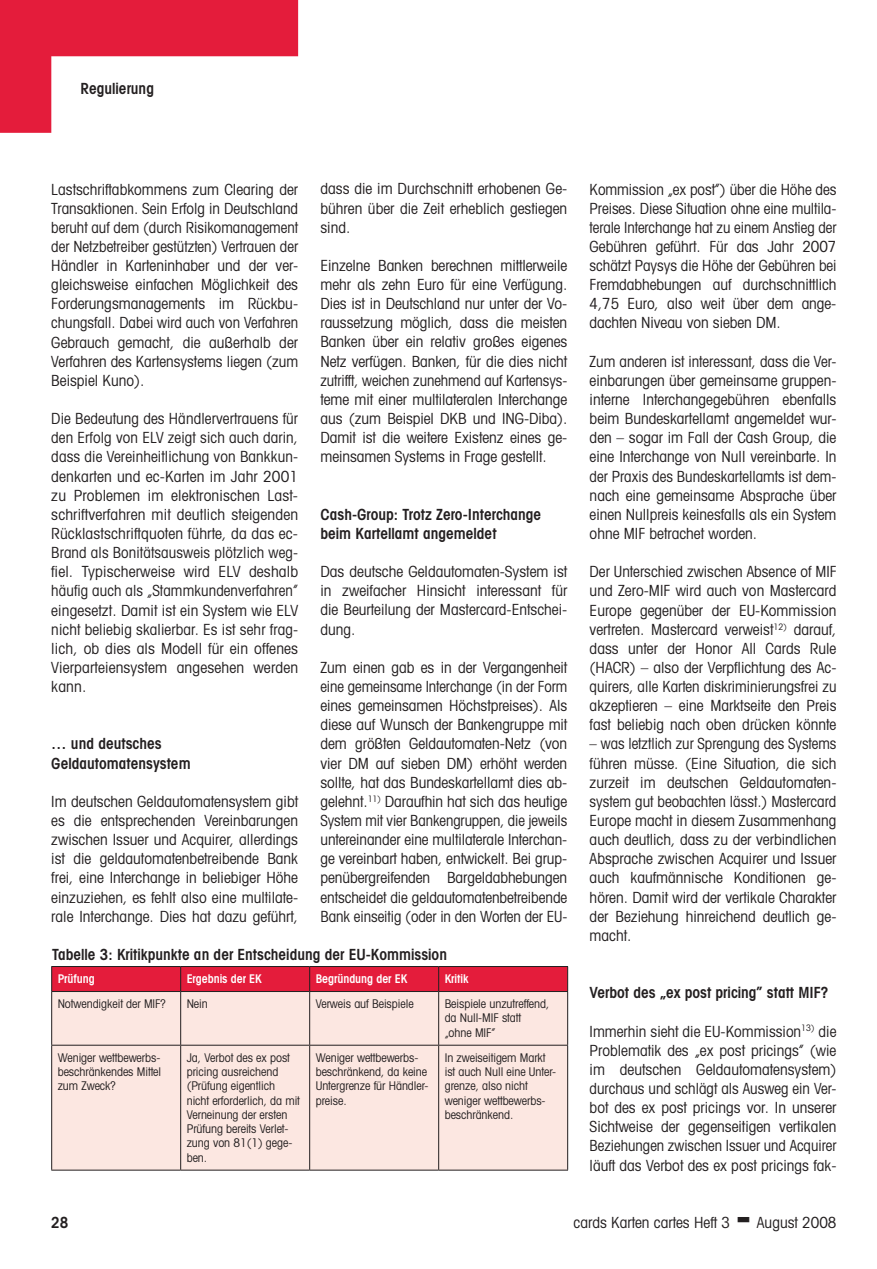
<style>
.page{position:relative;width:877px;height:1269px;background:#fff}
.page>*{position:absolute;margin:0;border:0;box-sizing:border-box;transform-origin:0 0}
.t1{font:condensed 15.3px/19.2px "Avant Garde";color:#231f20;text-align:justify}
.t2{font:condensed 15.3px/19.2px "Avant Garde";color:#231f20;text-align:justify;scale:.96 1}
.t3{font:600 condensed 15.3px/19.2px "Avant Garde";color:#231f20}
.t4{font:condensed 12px/14.2px "Avant Garde";letter-spacing:-.005em;color:#231f20}
.t5{font:600 condensed 12px "Avant Garde";letter-spacing:-.005em;color:#fff}
</style>
<div class="page">
<div style="left:52px;top:992px;width:515px;height:178px;background:#fce7e1"></div>
<div style="left:51px;top:966px;width:517px;height:25px;background:#e41c3b"></div>
<hr style="left:51px;top:991px;width:130px;height:1px;background:#231f20">
<hr style="left:51px;top:992px;width:1px;height:53px;background:#231f20">
<hr style="left:181px;top:991px;width:128px;height:1px;background:#231f20">
<hr style="left:180px;top:992px;width:1px;height:53px;background:#231f20">
<hr style="left:309px;top:991px;width:129px;height:1px;background:#231f20">
<hr style="left:309px;top:992px;width:1px;height:53px;background:#231f20">
<hr style="left:438px;top:991px;width:130px;height:1px;background:#231f20">
<hr style="left:438px;top:992px;width:1px;height:53px;background:#231f20">
<hr style="left:567px;top:992px;width:1px;height:53px;background:#231f20">
<hr style="left:51px;top:1045px;width:130px;height:1px;background:#231f20">
<hr style="left:51px;top:1045px;width:1px;height:125px;background:#231f20">
<hr style="left:181px;top:1045px;width:128px;height:1px;background:#231f20">
<hr style="left:180px;top:1045px;width:1px;height:125px;background:#231f20">
<hr style="left:309px;top:1045px;width:129px;height:1px;background:#231f20">
<hr style="left:309px;top:1045px;width:1px;height:125px;background:#231f20">
<hr style="left:438px;top:1045px;width:130px;height:1px;background:#231f20">
<hr style="left:438px;top:1045px;width:1px;height:125px;background:#231f20">
<hr style="left:567px;top:1045px;width:1px;height:125px;background:#231f20">
<hr style="left:51px;top:1170px;width:130px;height:1px;background:#231f20">
<hr style="left:181px;top:1170px;width:128px;height:1px;background:#231f20">
<hr style="left:309px;top:1170px;width:129px;height:1px;background:#231f20">
<hr style="left:438px;top:1170px;width:130px;height:1px;background:#231f20">
<svg style="left:0;top:0;width:298px;height:133px"></svg>
<p class="t3" style="left:80px;top:79px;width:75px">Regulierung</p>
<p class="t1" style="left:51px;top:179px;width:248px">Lastschriftabkommens zum Clearing der Transaktionen. Sein Erfolg in Deutschland beruht auf dem (durch Risikomanagement der Netzbetreiber gestützten) Vertrauen der Händler in Karteninhaber und der ver&shy;gleichsweise einfachen Möglichkeit des Forderungsmanagements im Rückbu&shy;chungsfall. Dabei wird auch von Verfahren Gebrauch gemacht, die außerhalb der Verfahren des Kartensystems liegen (zum Beispiel Kuno).</p>
<p class="t1" style="left:51px;top:409px;width:248px">Die Bedeutung des Händlervertrauens für den Erfolg von ELV zeigt sich auch darin, dass die Vereinheitlichung von Bankkun&shy;denkarten und ec-Karten im Jahr 2001 zu Problemen im elektronischen Last&shy;schriftverfahren mit deutlich steigenden Rücklastschriftquoten führte, da das ec-Brand als Bonitätsausweis plötzlich weg&shy;fiel. Typischerweise wird ELV deshalb häufig auch als „Stammkundenverfahren” eingesetzt. Damit ist ein System wie ELV nicht beliebig skalierbar. Es ist sehr frag&shy;lich, ob dies als Modell für ein offenes Vierparteiensystem angesehen werden kann.</p>
<p class="t3" style="left:51px;top:734px;width:141px">… und deutsches<br>Geldautomatensystem</p>
<p class="t1" style="left:51px;top:791px;width:248px">Im deutschen Geldautomatensystem gibt es die entsprechenden Vereinbarungen zwischen Issuer und Acquirer, allerdings ist die geldautomatenbetreibende Bank frei, eine Interchange in beliebiger Höhe einzuziehen, es fehlt also eine multilate&shy;rale Interchange. Dies hat dazu geführt,</p>
<p class="t1" style="left:320px;top:179px;width:248px">dass die im Durchschnitt erhobenen Ge&shy;bühren über die Zeit erheblich gestiegen sind.</p>
<p class="t1" style="left:320px;top:255px;width:248px">Einzelne Banken berechnen mittlerweile mehr als zehn Euro für eine Verfügung.<br>Dies ist in Deutschland nur unter der Vo&shy;raussetzung möglich, dass die meisten Banken über ein relativ großes eigenes Netz verfügen. Banken, für die dies nicht zutrifft, weichen zunehmend auf Kartensys&shy;teme mit einer multilateralen Interchange aus (zum Beispiel DKB und ING--Diba).<br>Damit ist die weitere Existenz eines ge&shy;meinsamen Systems in Frage gestellt.</p>
<p class="t3" style="left:320px;top:504px;width:222px">Cash-Group: Trotz Zero-Interchange beim Kartellamt angemeldet</p>
<p class="t1" style="left:320px;top:562px;width:248px">Das deutsche Geldautomaten-System ist in zweifacher Hinsicht interessant für die Beurteilung der Mastercard-Entschei&shy;dung.</p>
<p class="t1" style="left:320px;top:657px;width:248px">Zum einen gab es in der Vergangenheit eine gemeinsame Interchange (in der Form eines gemeinsamen Höchstpreises). Als diese auf Wunsch der Bankengruppe mit dem größten Geldautomaten-Netz (von vier DM auf sieben DM) erhöht werden sollte, hat das Bundeskartellamt dies ab&shy;gelehnt.<sup>11)</sup> Daraufhin hat sich das heutige System mit vier Bankengruppen, die jeweils untereinander eine multilaterale Interchan&shy;ge vereinbart haben, entwickelt. Bei grup&shy;penübergreifenden Bargeldabhebungen entscheidet die geldautomatenbetreibende Bank einseitig (oder in den Worten der EU-</p>
<p class="t3" style="left:52px;top:945px;width:396px">Tabelle 3: Kritikpunkte an der Entscheidung der EU-Kommission</p>
<p class="t5" style="left:58px;top:971px;width:38px">Prüfung</p>
<p class="t5" style="left:187px;top:971px;width:77px">Ergebnis der EK</p>
<p class="t5" style="left:315px;top:971px;width:93px">Begründung der EK</p>
<p class="t5" style="left:444px;top:971px;width:25px">Kritik</p>
<p class="t4" style="left:58px;top:996px;width:110px">Notwendigkeit der MIF?</p>
<p class="t4" style="left:187px;top:996px;width:23px">Nein</p>
<p class="t4" style="left:315px;top:996px;width:99px">Verweis auf Beispiele</p>
<p class="t4" style="left:444px;top:996px;width:106px">Beispiele unzutreffend, da Null-MIF statt „ohne MIF”</p>
<p class="t4" style="left:58px;top:1050px;width:105px">Weniger wettbewerbs&shy;beschränkendes Mittel zum Zweck?</p>
<p class="t4" style="left:187px;top:1050px;width:115px">Ja, Verbot des ex post pricing ausreichend (Prüfung eigentlich nicht erforderlich, da mit<br>Verneinung der ersten<br>Prüfung bereits Verlet&shy;zung von 81(1) gege&shy;ben.</p>
<p class="t4" style="left:315px;top:1050px;width:114px">Weniger wettbewerbs&shy;beschränkend, da keine<br>Untergrenze für Händler&shy;preise.</p>
<p class="t4" style="left:444px;top:1050px;width:113px">In zweiseitigem Markt ist auch Null eine Unter&shy;grenze, also nicht weniger wettbewerbs&shy;beschränkend.</p>
<p class="t1" style="left:589px;top:179px;width:248px">Kommission „ex post”) über die Höhe des Preises. Diese Situation ohne eine multila&shy;terale Interchange hat zu einem Anstieg der Gebühren geführt. Für das Jahr 2007 schätzt Paysys die Höhe der Gebühren bei Fremdabhebungen auf durchschnittlich 4,75 Euro, also weit über dem ange&shy;dachten Niveau von sieben DM.</p>
<p class="t1" style="left:589px;top:351px;width:248px">Zum anderen ist interessant, dass die Ver&shy;einbarungen über gemeinsame gruppen&shy;interne Interchangegebühren ebenfalls beim Bundeskartellamt angemeldet wur&shy;den – sogar im Fall der Cash Group, die eine Interchange von Null vereinbarte. In der Praxis des Bundeskartellamts ist dem&shy;nach eine gemeinsame Absprache über einen Nullpreis keinesfalls als ein System ohne MIF betrachet worden.</p>
<p class="t1" style="left:589px;top:562px;width:248px">Der Unterschied zwischen Absence of MIF und Zero-MIF wird auch von Mastercard Europe gegenüber der EU-Kommission vertreten. Mastercard verweist<sup>12)</sup> darauf, dass unter der Honor All Cards Rule (HACR) – also der Verpflichtung des Ac&shy;quirers, alle Karten diskriminierungsfrei zu akzeptieren – eine Marktseite den Preis fast beliebig nach oben drücken könnte</p>
<p class="t2" style="left:589px;top:734px;width:258px">– was letztlich zur Sprengung des Systems führen müsse. (Eine Situation, die sich zurzeit im deutschen Geldautomaten&shy;system gut beobachten lässt.) Mastercard Europe macht in diesem Zusammenhang auch deutlich, dass zu der verbindlichen Absprache zwischen Acquirer und Issuer auch kaufmännische Konditionen ge&shy;hören. Damit wird der vertikale Charakter der Beziehung hinreichend deutlich ge&shy;macht.</p>
<p class="t3" style="left:589px;top:983px;width:240px">Verbot des „ex post pricing” statt MIF?</p>
<p class="t1" style="left:589px;top:1021px;width:248px">Immerhin sieht die EU-Kommission<sup>13)</sup> die Problematik des „ex post pricings” (wie im deutschen Geldautomatensystem) durchaus und schlägt als Ausweg ein Ver&shy;bot des ex post pricings vor. In unserer Sichtweise der gegenseitigen vertikalen Beziehungen zwischen Issuer und Acquirer läuft das Verbot des ex post pricings fak-</p>
<p class="t3" style="left:51px;top:1212px;width:19px">28</p>
<p class="t1" style="left:573px;top:1212px;width:158px">cards Karten cartes Heft 3</p>
<p class="t1" style="left:756px;top:1212px;width:81px">August 2008</p>
</div>
